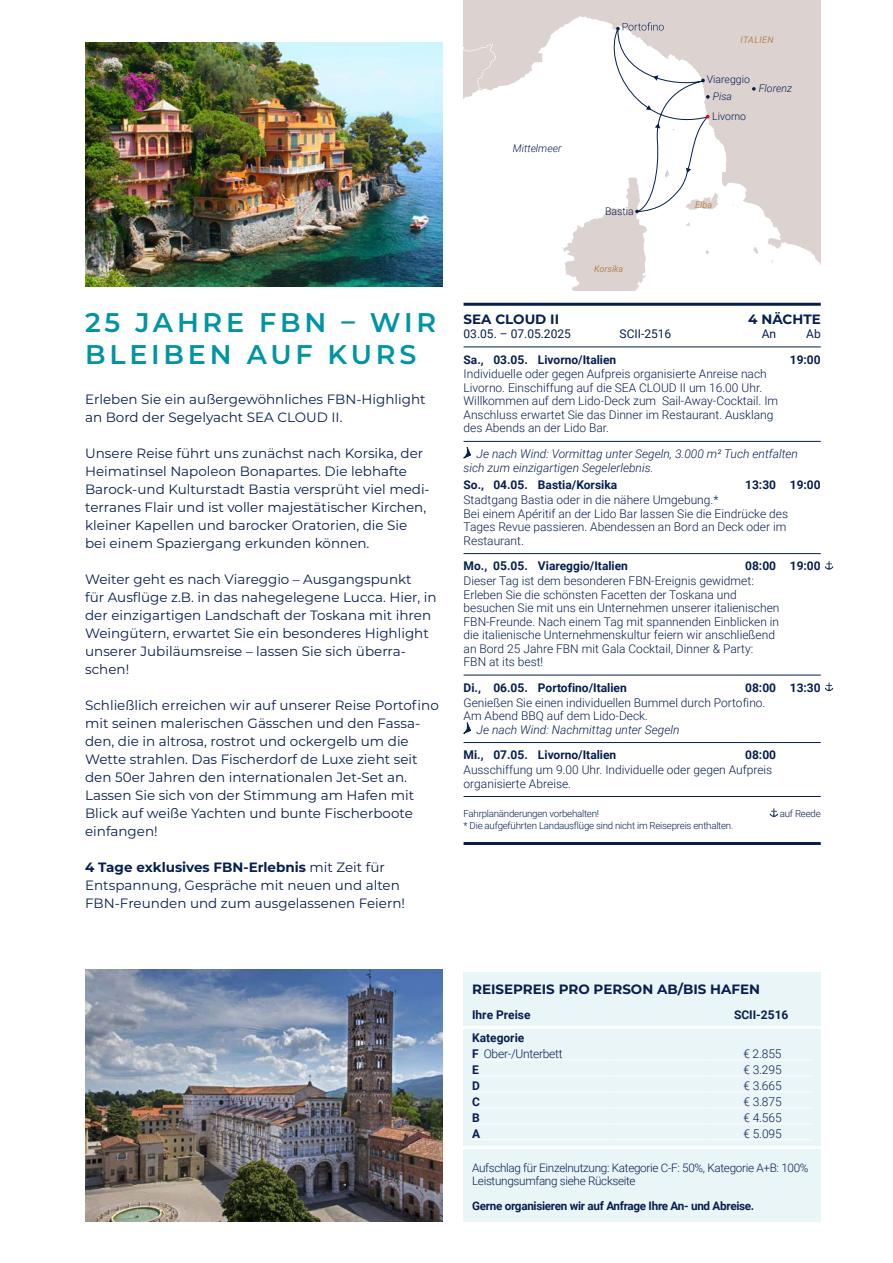
<style>
.page{position:relative;width:893px;height:1263px;background:#fff}
.page>*{position:absolute;margin:0;border:0;box-sizing:border-box;transform-origin:0 0}
.t1{font:600 27px/31.5px "Montserrat";letter-spacing:.14em;color:#0094a5}
.t2{font:13.5px/18px "Montserrat";color:#071e4f}
.t3{font:700 13.5px "Montserrat";color:#071e4f}
.t4{font:300 12px/13.5px "Roboto";color:#071e4f}
.t5{font:700 12px "Roboto";color:#071e4f}
.t6{font:italic 300 12px/13.5px "Roboto";color:#071e4f}
.t7{font:12px "Roboto";color:#071e4f}
.t8{font:300 12px/15.9px "Roboto";letter-spacing:-.02em;color:#071e4f}
.t9{font:300 11.7px/12.9px "Roboto";letter-spacing:-.025em;color:#071e4f}
.t10{font:700 11.7px "Roboto";letter-spacing:-.025em;color:#071e4f}
.t11{font:300 10.5px "Roboto";color:#071e4f}
.t12{font:italic 300 10.5px "Roboto";color:#071e4f}
.t13{font:300 9.75px "Roboto";letter-spacing:-.025em;color:#071e4f}
.t14{font:italic 9px "Roboto";color:#b58755}
.t15{font:italic 9px "Roboto";letter-spacing:.035em;color:#b58755}
.s1{font-weight:700}
</style>
<div class="page">
<hr style="left:464px;top:347px;width:357px;height:1px;background:#071e4f">
<hr style="left:464px;top:441px;width:357px;height:1px;background:#071e4f">
<hr style="left:464px;top:553px;width:357px;height:1px;background:#071e4f">
<hr style="left:464px;top:675px;width:357px;height:1px;background:#071e4f">
<hr style="left:464px;top:742px;width:357px;height:1px;background:#071e4f">
<hr style="left:464px;top:796px;width:357px;height:1px;background:#071e4f">
<svg style="left:464px;top:447px;width:7px;height:11px"></svg>
<svg style="left:825px;top:561px;width:8px;height:9px"></svg>
<svg style="left:825px;top:683px;width:8px;height:8px"></svg>
<svg style="left:464px;top:722px;width:7px;height:12px"></svg>
<svg style="left:770px;top:808px;width:8px;height:9px"></svg>
<hr style="left:464px;top:303px;width:357px;height:3px;background:#071e4f">
<hr style="left:464px;top:842px;width:357px;height:3px;background:#071e4f">
<img style="left:85px;top:42px;width:357px;height:244px">
<img style="left:85px;top:970px;width:357px;height:252px">
<div style="left:464px;top:1029px;width:357px;height:117px;background:#eaf5f7"></div>
<hr style="left:472px;top:1059px;width:136px;height:1px;background:#fff">
<hr style="left:608px;top:1059px;width:102px;height:1px;background:#fff">
<hr style="left:710px;top:1059px;width:102px;height:1px;background:#fff">
<hr style="left:472px;top:1075px;width:136px;height:1px;background:#fff">
<hr style="left:608px;top:1075px;width:102px;height:1px;background:#fff">
<hr style="left:710px;top:1075px;width:102px;height:1px;background:#fff">
<hr style="left:472px;top:1091px;width:136px;height:1px;background:#fff">
<hr style="left:608px;top:1091px;width:102px;height:1px;background:#fff">
<hr style="left:710px;top:1091px;width:102px;height:1px;background:#fff">
<hr style="left:472px;top:1107px;width:136px;height:1px;background:#fff">
<hr style="left:608px;top:1107px;width:102px;height:1px;background:#fff">
<hr style="left:710px;top:1107px;width:102px;height:1px;background:#fff">
<hr style="left:472px;top:1123px;width:136px;height:1px;background:#fff">
<hr style="left:608px;top:1123px;width:102px;height:1px;background:#fff">
<hr style="left:710px;top:1123px;width:102px;height:1px;background:#fff">
<hr style="left:472px;top:1139px;width:136px;height:1px;background:#fff">
<hr style="left:608px;top:1139px;width:102px;height:1px;background:#fff">
<hr style="left:710px;top:1139px;width:102px;height:1px;background:#fff">
<div style="left:464px;top:972px;width:357px;height:54px;background:#eaf5f7"></div>
<div style="left:464px;top:1149px;width:357px;height:73px;background:#eaf5f7"></div>
<svg style="left:463px;top:0;width:358px;height:290px"></svg>
<svg style="left:463px;top:41px;width:33px;height:50px;background:#ddd4d1"></svg>
<svg style="left:602px;top:22px;width:108px;height:191px"></svg>
<svg style="left:752px;top:87px;width:4px;height:4px"></svg>
<h1 class="t1" style="left:85px;top:306px;width:353px">25 JAHRE FBN – WIR<br>BLEIBEN AUF KURS</h1>
<p class="t2" style="left:85px;top:390px;width:342px">Erleben Sie ein außergewöhnliches FBN-Highlight an Bord der Segelyacht SEA CLOUD II.</p>
<p class="t2" style="left:85px;top:444px;width:346px">Unsere Reise führt uns zunächst nach Korsika, der Heimatinsel Napoleon Bonapartes. Die lebhafte Barock-und Kulturstadt Bastia versprüht viel medi&shy;terranes Flair und ist voller majestätischer Kirchen, kleiner Kapellen und barocker Oratorien, die Sie bei einem Spaziergang erkunden können.</p>
<p class="t2" style="left:85px;top:570px;width:353px">Weiter geht es nach Viareggio – Ausgangspunkt<br>für Ausflüge z.B. in das nahegelegene Lucca. Hier, in der einzigartigen Landschaft der Toskana mit ihren Weingütern, erwartet Sie ein besonderes Highlight unserer Jubiläumsreise – lassen Sie sich überra&shy;schen!</p>
<p class="t2" style="left:85px;top:696px;width:355px">Schließlich erreichen wir auf unserer Reise Portofino mit seinen malerischen Gässchen und den Fassa&shy;den, die in altrosa, rostrot und ockergelb um die Wette strahlen. Das Fischerdorf de Luxe zieht seit den 50er Jahren den internationalen Jet-Set an.<br>Lassen Sie sich von der Stimmung am Hafen mit Blick auf weiße Yachten und bunte Fischerboote einfangen!</p>
<p class="t2" style="left:85px;top:858px;width:321px"><span class="s1">4 Tage exklusives FBN-Erlebnis</span> mit Zeit für<br>Entspannung, Gespräche mit neuen und alten<br>FBN-Freunden und zum ausgelassenen Feiern!</p>
<p class="t15" style="left:740px;top:33px;width:35px">ITALIEN</p>
<p class="t12" style="left:513px;top:141px;width:50px">Mittelmeer</p>
<p class="t11" style="left:605px;top:203px;width:30px">Bastia</p>
<p class="t14" style="left:594px;top:262px;width:31px">Korsika</p>
<p class="t11" style="left:707px;top:72px;width:45px">Viareggio</p>
<p class="t11" style="left:712px;top:109px;width:35px">Livorno</p>
<p class="t12" style="left:713px;top:89px;width:21px">Pisa</p>
<p class="t12" style="left:759px;top:81px;width:35px">Florenz</p>
<p class="t14" style="left:695px;top:198px;width:18px">Elba</p>
<p class="t3" style="left:464px;top:309px;width:97px">SEA CLOUD II</p>
<p class="t3" style="left:748px;top:309px;width:74px">4 NÄCHTE</p>
<p class="t7" style="left:464px;top:326px;width:109px">03.05. – 07.05.2025</p>
<p class="t7" style="left:620px;top:326px;width:53px">SCII-2516</p>
<p class="t7" style="left:762px;top:326px;width:16px">An</p>
<p class="t7" style="left:806px;top:326px;width:16px">Ab</p>
<p class="t5" style="left:464px;top:351px;width:154px">Sa., 03.05. Livorno/Italien</p>
<p class="t5" style="left:790px;top:351px;width:32px">19:00</p>
<p class="t4" style="left:464px;top:367px;width:316px">Individuelle oder gegen Aufpreis organisierte Anreise nach Livorno. Einschiffung auf die SEA CLOUD II um 16.00 Uhr.<br>Willkommen auf dem Lido-Deck zum Sail-Away-Cocktail. Im Anschluss erwartet Sie das Dinner im Restaurant. Ausklang des Abends an der Lido Bar.</p>
<p class="t6" style="left:464px;top:447px;width:336px;text-indent:13px">Je nach Wind: Vormittag unter Segeln, 3.000 m² Tuch entfalten sich zum einzigartigen Segelerlebnis.</p>
<p class="t5" style="left:464px;top:477px;width:155px">So., 04.05. Bastia/Korsika</p>
<p class="t5" style="left:745px;top:477px;width:77px">13:30 19:00</p>
<p class="t4" style="left:464px;top:493px;width:326px">Stadtgang Bastia oder in die nähere Umgebung.*<br>Bei einem Apéritif an der Lido Bar lassen Sie die Eindrücke des Tages Revue passieren. Abendessen an Bord an Deck oder im Restaurant.</p>
<p class="t5" style="left:464px;top:558px;width:166px">Mo., 05.05. Viareggio/Italien</p>
<p class="t5" style="left:745px;top:558px;width:77px">08:00 19:00</p>
<p class="t4" style="left:464px;top:574px;width:317px">Dieser Tag ist dem besonderen FBN-Ereignis gewidmet:<br>Erleben Sie die schönsten Facetten der Toskana und besuchen Sie mit uns ein Unternehmen unserer italienischen FBN-Freunde. Nach einem Tag mit spannenden Einblicken in die italienische Unternehmenskultur feiern wir anschließend an Bord 25 Jahre FBN mit Gala Cocktail, Dinner &amp; Party:<br>FBN at its best!</p>
<p class="t5" style="left:464px;top:679px;width:165px">Di., 06.05. Portofino/Italien</p>
<p class="t5" style="left:745px;top:679px;width:77px">08:00 13:30</p>
<p class="t4" style="left:464px;top:695px;width:303px">Genießen Sie einen individuellen Bummel durch Portofino.<br>Am Abend BBQ auf dem Lido-Deck.</p>
<p class="t6" style="left:477px;top:722px;width:204px">Je nach Wind: Nachmittag unter Segeln</p>
<p class="t5" style="left:464px;top:747px;width:154px">Mi., 07.05. Livorno/Italien</p>
<p class="t5" style="left:745px;top:747px;width:32px">08:00</p>
<p class="t4" style="left:464px;top:763px;width:310px">Ausschiffung um 9.00 Uhr. Individuelle oder gegen Aufpreis organisierte Abreise.</p>
<p class="t13" style="left:464px;top:807px;width:137px">Fahrplanänderungen vorbehalten!</p>
<p class="t13" style="left:780px;top:807px;width:42px">auf Reede</p>
<p class="t13" style="left:464px;top:818px;width:271px">* Die aufgeführten Landausflüge sind nicht im Reisepreis enthalten.</p>
<p class="t3" style="left:472px;top:980px;width:290px">REISEPREIS PRO PERSON AB/BIS HAFEN</p>
<p class="t5" style="left:472px;top:1007px;width:60px">Ihre Preise</p>
<p class="t5" style="left:734px;top:1007px;width:56px">SCII-2516</p>
<p class="t8" style="left:472px;top:1029px;width:92px"><span class="s1">Kategorie<br>F</span> Ober-/Unterbett</p>
<p class="t4" style="left:743px;top:1046px;width:40px">€ 2.855</p>
<p class="t5" style="left:472px;top:1061px;width:8px">E</p>
<p class="t4" style="left:743px;top:1062px;width:40px">€ 3.295</p>
<p class="t5" style="left:472px;top:1077px;width:9px">D</p>
<p class="t4" style="left:743px;top:1078px;width:40px">€ 3.665</p>
<p class="t5" style="left:472px;top:1093px;width:9px">C</p>
<p class="t4" style="left:743px;top:1094px;width:40px">€ 3.875</p>
<p class="t5" style="left:472px;top:1109px;width:9px">B</p>
<p class="t4" style="left:743px;top:1110px;width:40px">€ 4.565</p>
<p class="t5" style="left:472px;top:1125px;width:10px">A</p>
<p class="t4" style="left:743px;top:1126px;width:40px">€ 5.095</p>
<p class="t9" style="left:472px;top:1161px;width:338px">Aufschlag für Einzelnutzung: Kategorie C-F: 50%, Kategorie A+B: 100%<br>Leistungsumfang siehe Rückseite</p>
<p class="t10" style="left:472px;top:1197px;width:284px">Gerne organisieren wir auf Anfrage Ihre An- und Abreise.</p>
</div>
